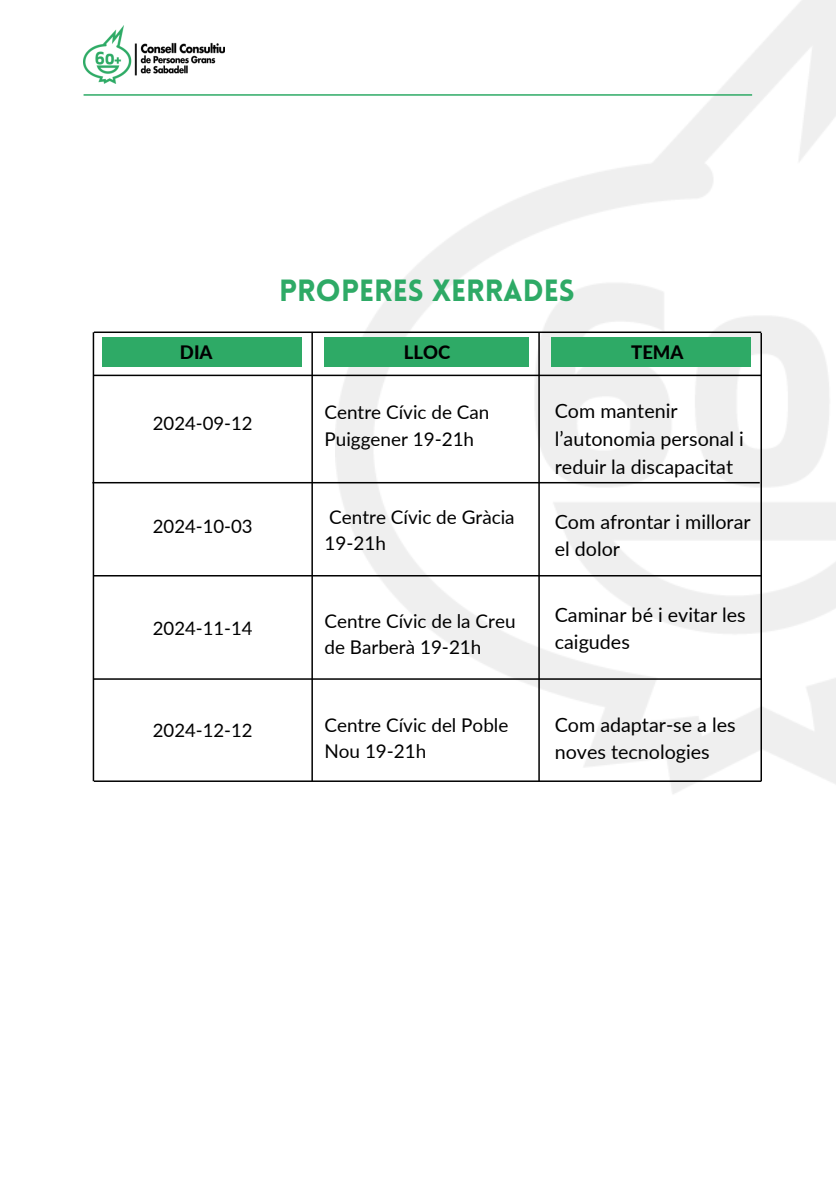
<style>
.page{position:relative;width:836px;height:1196px;background:#fff}
.page>*{position:absolute;margin:0;border:0;box-sizing:border-box;transform-origin:0 0}
.t1{font:900 30px "Lovelo";color:#2eaa66}
.t2{font:19.6px/27.6px "Lato";color:#000}
.t3{font:19px/26px "Lato";color:#000}
.t4{font:18.6px "Lato";color:#000}
.t5{font:800 18.6px "Lato";color:#000}
</style>
<div class="page">
<img style="left:84px;top:25px;width:141px;height:59px">
<img style="left:335px;top:0;width:501px;height:794px">
<hr style="left:84px;top:94px;width:668px;height:2px;background:#2eaa66">
<hr style="left:92px;top:482px;width:667px;height:1px;background:#000">
<hr style="left:94px;top:575px;width:667px;height:1px;background:#000">
<hr style="left:94px;top:331px;width:667px;height:2px;background:#000">
<hr style="left:94px;top:678px;width:667px;height:2px;background:#000">
<hr style="left:94px;top:780px;width:667px;height:2px;background:#000">
<hr style="left:94px;top:374px;width:667px;height:2px;background:#000">
<hr style="left:311px;top:332px;width:2px;height:449px;background:#000">
<hr style="left:760px;top:333px;width:2px;height:448px;background:#000">
<hr style="left:93px;top:332px;width:1px;height:449px;background:#000">
<hr style="left:538px;top:332px;width:2px;height:449px;background:#000">
<div style="left:103px;top:338px;width:199px;height:29px;background:#2eaa66"></div>
<div style="left:324px;top:338px;width:205px;height:29px;background:#2eaa66"></div>
<div style="left:551px;top:338px;width:199px;height:29px;background:#2eaa66"></div>
<p class="t1" style="left:279px;top:279px;width:297px">PROPERES XERRADES</p>
<p class="t5" style="left:180px;top:341px;width:34px">DIA</p>
<p class="t5" style="left:403px;top:341px;width:48px">LLOC</p>
<p class="t5" style="left:631px;top:341px;width:54px">TEMA</p>
<p class="t4" style="left:153px;top:412px;width:101px">2024-09-12</p>
<h1 class="t4" style="left:153px;top:514px;width:101px">2024-10-03</h1>
<p class="t4" style="left:153px;top:616px;width:101px">2024-11-14</p>
<p class="t4" style="left:153px;top:718px;width:101px">2024-12-12</p>
<p class="t3" style="left:324px;top:399px;width:166px">Centre Cívic de Can<br>Puiggener 19-21h</p>
<p class="t3" style="left:329px;top:503px;width:187px">Centre Cívic de Gràcia</p>
<p class="t3" style="left:324px;top:529px;width:63px">19-21h</p>
<p class="t3" style="left:324px;top:607px;width:192px">Centre Cívic de la Creu de Barberà 19-21h</p>
<p class="t3" style="left:324px;top:712px;width:185px">Centre Cívic del Poble<br>Nou 19-21h</p>
<p class="t2" style="left:554px;top:397px;width:191px">Com mantenir l’autonomia personal i reduir la discapacitat</p>
<p class="t2" style="left:554px;top:507px;width:197px">Com afrontar i millorar el dolor</p>
<p class="t2" style="left:554px;top:600px;width:192px">Caminar bé i evitar les caigudes</p>
<p class="t2" style="left:554px;top:710px;width:182px">Com adaptar-se a les noves tecnologies</p>
</div>
